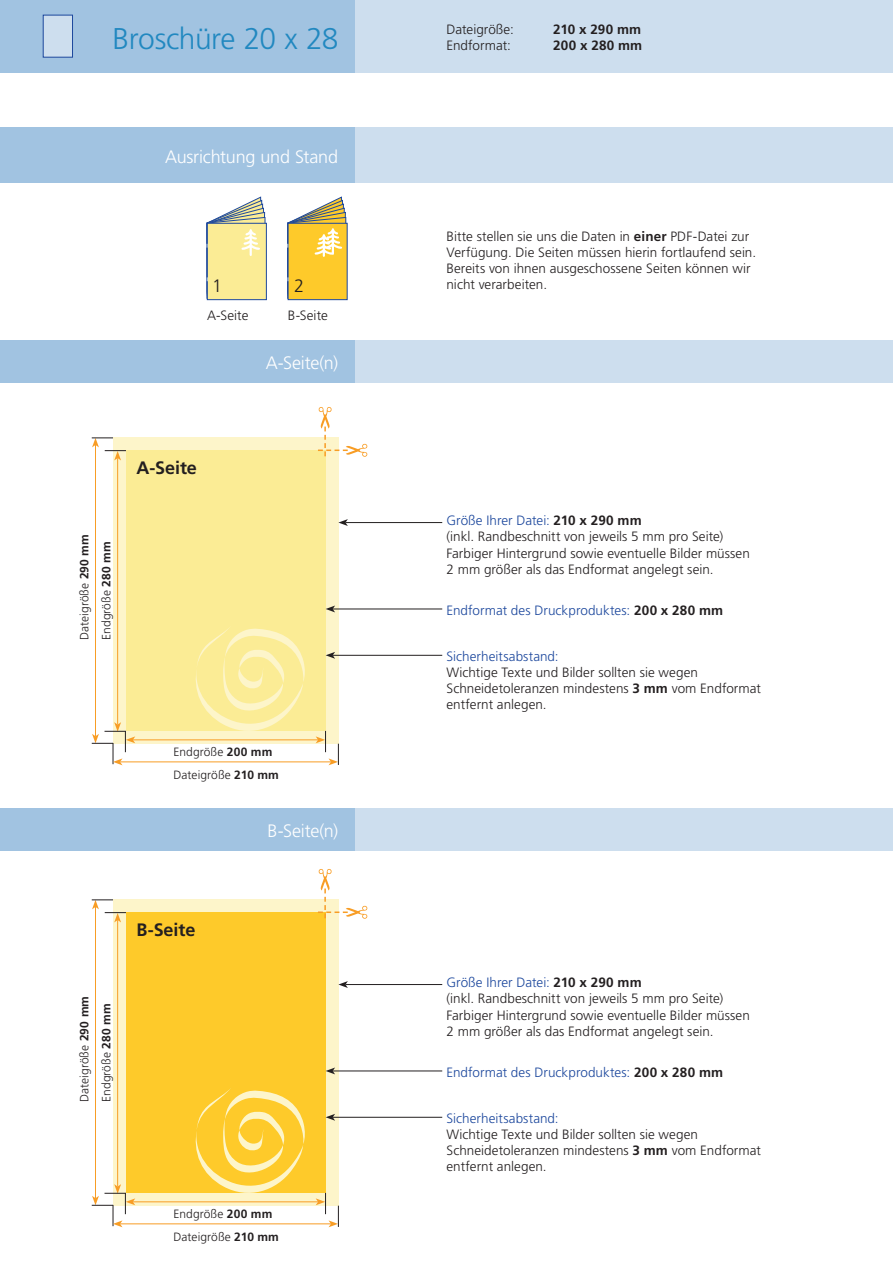
<style>
.page{position:relative;width:893px;height:1263px;background:#fff}
.page>*{position:absolute;margin:0;border:0;box-sizing:border-box;transform-origin:0 0}
.t1{font:300 30px "Frutiger";letter-spacing:-.02em;color:#2188c0}
.t2{font:300 18px "Frutiger";letter-spacing:-.015em;color:#fff}
.t3{font:700 18px "Frutiger";letter-spacing:-.005em;color:#231f20}
.t4{font:300 18px "Frutiger";color:#231f20}
.t5{font:300 13.5px/16.2px "Frutiger";letter-spacing:.005em;color:#231f20}
.t6{font:300 13.5px "Frutiger";letter-spacing:.005em;color:#1d489d}
.t7{font:700 13.5px/16.2px "Frutiger";letter-spacing:.01em;color:#231f20}
.t8{font:300 12px "Frutiger";letter-spacing:.005em;color:#231f20}
.s1{font-weight:700}
.s2{color:#1d489d}
.s3{font-weight:700;color:#231f20}
</style>
<div class="page">
<div style="left:0;top:0;width:893px;height:72px;background:#cddeee"></div>
<div style="left:0;top:0;width:355px;height:72px;background:#a1c3e1"></div>
<div style="left:0;top:128px;width:893px;height:55px;background:#cddeee"></div>
<div style="left:0;top:128px;width:355px;height:55px;background:#a1c3e1"></div>
<div style="left:0;top:340px;width:893px;height:43px;background:#cddeee"></div>
<div style="left:0;top:340px;width:355px;height:43px;background:#a1c3e1"></div>
<div style="left:0;top:808px;width:893px;height:42px;background:#cddeee"></div>
<div style="left:0;top:808px;width:355px;height:42px;background:#a1c3e1"></div>
<div style="left:43px;top:15px;width:30px;height:42px;background:#cddeee;border:1px solid #1d489d"></div>
<div style="left:113px;top:437px;width:225px;height:307px;background:#fdf5ca"></div>
<div style="left:113px;top:899px;width:225px;height:307px;background:#fdf5ca"></div>
<div style="left:126px;top:450px;width:200px;height:281px;background:#fbec95"></div>
<div style="left:126px;top:912px;width:200px;height:281px;background:#feca2a"></div>
<hr style="left:95px;top:445px;width:1px;height:291px;background:#f89d25">
<hr style="left:95px;top:907px;width:1px;height:291px;background:#f89d25">
<hr style="left:117px;top:458px;width:1px;height:266px;background:#f89d25">
<hr style="left:117px;top:920px;width:1px;height:266px;background:#f89d25">
<svg style="left:195px;top:627px;width:110px;height:104px"></svg>
<svg style="left:195px;top:1088px;width:110px;height:105px"></svg>
<svg style="left:92px;top:437px;width:34px;height:23px"></svg>
<svg style="left:92px;top:899px;width:34px;height:23px"></svg>
<svg style="left:318px;top:407px;width:49px;height:50px"></svg>
<svg style="left:318px;top:869px;width:49px;height:50px"></svg>
<hr style="left:133px;top:739px;width:185px;height:1px;background:#f89d25">
<hr style="left:133px;top:1201px;width:185px;height:1px;background:#f89d25">
<hr style="left:120px;top:761px;width:211px;height:1px;background:#f89d25">
<svg style="left:316px;top:731px;width:23px;height:34px"></svg>
<svg style="left:92px;top:722px;width:43px;height:43px"></svg>
<hr style="left:120px;top:1223px;width:211px;height:1px;background:#f89d25">
<svg style="left:316px;top:1193px;width:23px;height:34px"></svg>
<svg style="left:92px;top:1184px;width:43px;height:43px"></svg>
<hr style="left:345px;top:522px;width:97px;height:1px;background:#231f20">
<svg style="left:338px;top:519px;width:10px;height:7px"></svg>
<hr style="left:345px;top:984px;width:97px;height:1px;background:#231f20">
<svg style="left:338px;top:981px;width:10px;height:7px"></svg>
<hr style="left:333px;top:609px;width:109px;height:1px;background:#231f20">
<svg style="left:326px;top:605px;width:9px;height:7px"></svg>
<hr style="left:333px;top:1070px;width:109px;height:1px;background:#231f20">
<svg style="left:326px;top:1067px;width:9px;height:7px"></svg>
<hr style="left:333px;top:655px;width:109px;height:1px;background:#231f20">
<svg style="left:326px;top:652px;width:9px;height:7px"></svg>
<hr style="left:333px;top:1117px;width:109px;height:1px;background:#231f20">
<svg style="left:326px;top:1114px;width:9px;height:7px"></svg>
<div style="left:207px;top:223px;width:60px;height:77px;background:#365ba3"></div>
<svg style="left:288px;top:223px;width:59px;height:77px"></svg>
<svg style="left:207px;top:196px;width:59px;height:103px;background:#eae2a6"></svg>
<svg style="left:287px;top:196px;width:59px;height:103px"></svg>
<h1 class="t1" style="left:113px;top:21px;width:227px">Broschüre 20 x 28</h1>
<p class="t5" style="left:446px;top:21px;width:69px">Dateigröße:<br>Endformat:</p>
<p class="t7" style="left:553px;top:21px;width:91px">210 x 290 mm<br>200 x 280 mm</p>
<h2 class="t2" style="left:165px;top:146px;width:174px">Ausrichtung und Stand</h2>
<p class="t5" style="left:446px;top:228px;width:311px">Bitte stellen sie uns die Daten in <span class="s1">einer</span> PDF-Datei zur<br>Verfügung. Die Seiten müssen hierin fortlaufend sein.<br>Bereits von ihnen ausgeschossene Seiten können wir</p>
<h2 class="t4" style="left:212px;top:275px;width:12px">1</h2>
<p class="t5" style="left:446px;top:276px;width:102px">nicht verarbeiten.</p>
<p class="t5" style="left:207px;top:308px;width:43px">A-Seite</p>
<h2 class="t4" style="left:294px;top:275px;width:12px">2</h2>
<p class="t5" style="left:288px;top:308px;width:42px">B-Seite</p>
<h2 class="t2" style="left:266px;top:352px;width:74px">A-Seite(n)</h2>
<h2 class="t3" style="left:136px;top:457px;width:62px">A-Seite</h2>
<p class="t8" style="left:78px;top:640px;width:107px;rotate:-90deg">Dateigröße <span class="s1">290 mm</span></p>
<p class="t8" style="left:100px;top:640px;width:100px;rotate:-90deg">Endgröße <span class="s1">280 mm</span></p>
<p class="t8" style="left:174px;top:745px;width:100px">Endgröße <span class="s1">200 mm</span></p>
<p class="t8" style="left:174px;top:768px;width:107px">Dateigröße <span class="s1">210 mm</span></p>
<h2 class="t2" style="left:267px;top:820px;width:72px">B-Seite(n)</h2>
<p class="t8" style="left:78px;top:1102px;width:107px;rotate:-90deg">Dateigröße <span class="s1">290 mm</span></p>
<p class="t8" style="left:100px;top:1102px;width:100px;rotate:-90deg">Endgröße <span class="s1">280 mm</span></p>
<h2 class="t3" style="left:136px;top:919px;width:61px">B-Seite</h2>
<p class="t8" style="left:174px;top:1207px;width:100px">Endgröße <span class="s1">200 mm</span></p>
<p class="t8" style="left:174px;top:1230px;width:107px">Dateigröße <span class="s1">210 mm</span></p>
<p class="t5" style="left:446px;top:512px;width:305px"><span class="s2">Größe Ihrer Datei:</span> <span class="s1">210 x 290 mm<br></span>(inkl. Randbeschnitt von jeweils 5 mm pro Seite)<br>Farbiger Hintergrund sowie eventuelle Bilder müssen 2 mm größer als das Endformat angelegt sein.</p>
<p class="t6" style="left:446px;top:602px;width:278px">Endformat des Druckproduktes: <span class="s3">200 x 280 mm</span></p>
<p class="t6" style="left:446px;top:648px;width:114px">Sicherheitsabstand:</p>
<p class="t5" style="left:446px;top:664px;width:316px">Wichtige Texte und Bilder sollten sie wegen<br>Schneidetoleranzen mindestens <span class="s1">3 mm</span> vom Endformat entfernt anlegen.</p>
<p class="t5" style="left:446px;top:974px;width:305px"><span class="s2">Größe Ihrer Datei:</span> <span class="s1">210 x 290 mm<br></span>(inkl. Randbeschnitt von jeweils 5 mm pro Seite)<br>Farbiger Hintergrund sowie eventuelle Bilder müssen 2 mm größer als das Endformat angelegt sein.</p>
<p class="t6" style="left:446px;top:1064px;width:278px">Endformat des Druckproduktes: <span class="s3">200 x 280 mm</span></p>
<p class="t6" style="left:446px;top:1110px;width:114px">Sicherheitsabstand:</p>
<p class="t5" style="left:446px;top:1126px;width:316px">Wichtige Texte und Bilder sollten sie wegen<br>Schneidetoleranzen mindestens <span class="s1">3 mm</span> vom Endformat entfernt anlegen.</p>
</div>
